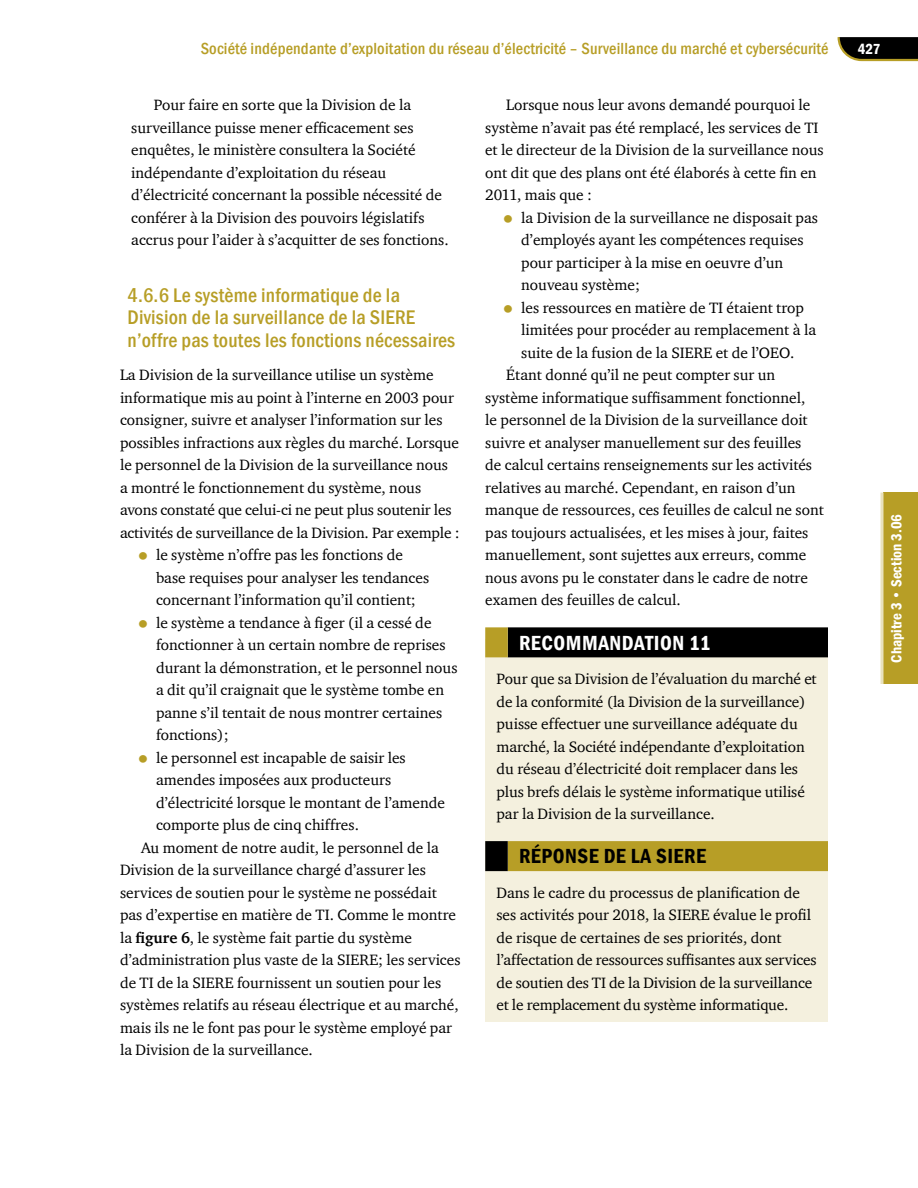
<style>
.page{position:relative;width:918px;height:1188px;background:#fff}
.page>*{position:absolute;margin:0;border:0;box-sizing:border-box;transform-origin:0 0}
.t1{font:600 condensed 21px "Franklin Gothic";letter-spacing:.025em;color:#fff}
.t2{font:600 condensed 21px "Franklin Gothic";letter-spacing:.025em;color:#000}
.t3{font:500 condensed 20.25px/22.5px "Franklin Gothic";letter-spacing:.01em;color:#b79e26}
.t4{font:500 condensed 16.5px "Franklin Gothic";letter-spacing:.01em;color:#b79e26}
.t5{font:15.3px/22.5px "Charter ITC";color:#000}
.t6{font:600 condensed 15px "Franklin Gothic";color:#fff}
.s1{font-size:27px;color:#b79e26}
.s2{font-weight:700}
</style>
<div class="page">
<svg style="left:837px;top:37px;width:81px;height:25px;background:#2e2b1f"></svg>
<div style="left:884px;top:493px;width:34px;height:191px;background:#b79e26"></div>
<svg style="left:880px;top:493px;width:4px;height:191px"></svg>
<div style="left:485px;top:639px;width:343px;height:383px;background:#f4f0de"></div>
<div style="left:508px;top:627px;width:320px;height:30px;background:#000"></div>
<div style="left:485px;top:627px;width:23px;height:30px;background:#b79e26"></div>
<div style="left:508px;top:841px;width:320px;height:30px;background:#b79e26"></div>
<div style="left:485px;top:841px;width:23px;height:30px;background:#000"></div>
<p class="t4" style="left:201px;top:38px;width:629px">Société indépendante d’exploitation du réseau d’électricité – Surveillance du marché et cybersécurité</p>
<p class="t6" style="left:858px;top:39px;width:24px">427</p>
<p class="t5" style="left:131px;top:93px;width:319px;text-indent:22px">Pour faire en sorte que la Division de la surveillance puisse mener efficacement ses enquêtes, le ministère consultera la Société indépendante d’exploitation du réseau d’électricité concernant la possible nécessité de conférer à la Division des pouvoirs législatifs accrus pour l’aider à s’acquitter de ses fonctions.</p>
<h2 class="t3" style="left:128px;top:283px;width:329px">4.6.6 Le système informatique de la<br>Division de la surveillance de la SIERE n’offre pas toutes les fonctions nécessaires</h2>
<p class="t5" style="left:120px;top:363px;width:341px">La Division de la surveillance utilise un système informatique mis au point à l’interne en 2003 pour consigner, suivre et analyser l’information sur les possibles infractions aux règles du marché. Lorsque le personnel de la Division de la surveillance nous a montré le fonctionnement du système, nous avons constaté que celui-ci ne peut plus soutenir les activités de surveillance de la Division. Par exemple :</p>
<p class="t5" style="left:156px;top:543px;width:275px;text-indent:-21px"><span class="s1">•</span> le système n’offre pas les fonctions de base requises pour analyser les tendances concernant l’information qu’il contient;</p>
<p class="t5" style="left:156px;top:611px;width:303px;text-indent:-21px"><span class="s1">•</span> le système a tendance à figer (il a cessé de fonctionner à un certain nombre de reprises durant la démonstration, et le personnel nous a dit qu’il craignait que le système tombe en panne s’il tentait de nous montrer certaines fonctions);</p>
<p class="t5" style="left:135px;top:746px;width:272px"><span class="s1">•</span> le personnel est incapable de saisir les</p>
<p class="t5" style="left:156px;top:768px;width:237px">amendes imposées aux producteurs</p>
<p class="t5" style="left:156px;top:791px;width:291px">d’électricité lorsque le montant de l’amende</p>
<p class="t5" style="left:156px;top:813px;width:204px">comporte plus de cinq chiffres.</p>
<p class="t5" style="left:141px;top:836px;width:299px">Au moment de notre audit, le personnel de la</p>
<p class="t5" style="left:120px;top:858px;width:307px">Division de la surveillance chargé d’assurer les</p>
<p class="t5" style="left:120px;top:881px;width:318px">services de soutien pour le système ne possédait</p>
<p class="t5" style="left:120px;top:903px;width:338px">pas d’expertise en matière de TI. Comme le montre</p>
<p class="t5" style="left:120px;top:926px;width:293px">la <span class="s2">figure 6</span>, le système fait partie du système</p>
<p class="t5" style="left:120px;top:948px;width:342px">d’administration plus vaste de la SIERE; les services</p>
<p class="t5" style="left:120px;top:971px;width:323px">de TI de la SIERE fournissent un soutien pour les</p>
<p class="t5" style="left:120px;top:993px;width:340px">systèmes relatifs au réseau électrique et au marché,</p>
<p class="t5" style="left:120px;top:1016px;width:334px">mais ils ne le font pas pour le système employé par</p>
<p class="t5" style="left:120px;top:1038px;width:194px">la Division de la surveillance.</p>
<p class="t5" style="left:485px;top:93px;width:340px;text-indent:21px">Lorsque nous leur avons demandé pourquoi le système n’avait pas été remplacé, les services de TI et le directeur de la Division de la surveillance nous ont dit que des plans ont été élaborés à cette fin en 2011, mais que :</p>
<p class="t5" style="left:521px;top:206px;width:298px;text-indent:-21px"><span class="s1">•</span> la Division de la surveillance ne disposait pas d’employés ayant les compétences requises pour participer à la mise en oeuvre d’un nouveau système;</p>
<p class="t5" style="left:500px;top:296px;width:305px"><span class="s1">•</span> les ressources en matière de TI étaient trop</p>
<p class="t5" style="left:521px;top:318px;width:296px">limitées pour procéder au remplacement à la</p>
<p class="t5" style="left:521px;top:341px;width:275px">suite de la fusion de la SIERE et de l’OEO.</p>
<p class="t5" style="left:506px;top:363px;width:271px">Étant donné qu’il ne peut compter sur un</p>
<p class="t5" style="left:485px;top:386px;width:322px">système informatique suffisamment fonctionnel,</p>
<p class="t5" style="left:485px;top:408px;width:324px">le personnel de la Division de la surveillance doit</p>
<p class="t5" style="left:485px;top:431px;width:318px">suivre et analyser manuellement sur des feuilles</p>
<p class="t5" style="left:485px;top:453px;width:328px">de calcul certains renseignements sur les activités</p>
<p class="t5" style="left:485px;top:476px;width:312px">relatives au marché. Cependant, en raison d’un</p>
<p class="t5" style="left:485px;top:498px;width:340px">manque de ressources, ces feuilles de calcul ne sont</p>
<p class="t5" style="left:485px;top:521px;width:325px">pas toujours actualisées, et les mises à jour, faites</p>
<p class="t5" style="left:485px;top:543px;width:323px">manuellement, sont sujettes aux erreurs, comme</p>
<p class="t5" style="left:485px;top:566px;width:324px">nous avons pu le constater dans le cadre de notre</p>
<p class="t5" style="left:485px;top:588px;width:197px">examen des feuilles de calcul.</p>
<h1 class="t1" style="left:519px;top:628px;width:193px">RECOMMANDATION 11</h1>
<p class="t5" style="left:496px;top:667px;width:322px">Pour que sa Division de l’évaluation du marché et de la conformité (la Division de la surveillance) puisse effectuer une surveillance adéquate du marché, la Société indépendante d’exploitation du réseau d’électricité doit remplacer dans les plus brefs délais le système informatique utilisé par la Division de la surveillance.</p>
<h1 class="t2" style="left:519px;top:842px;width:189px">RÉPONSE DE LA SIERE</h1>
<p class="t5" style="left:496px;top:881px;width:322px">Dans le cadre du processus de planification de ses activités pour 2018, la SIERE évalue le profil de risque de certaines de ses priorités, dont l’affectation de ressources suffisantes aux services de soutien des TI de la Division de la surveillance et le remplacement du système informatique.</p>
<p class="t6" style="left:886px;top:663px;width:150px;rotate:-90deg">Chapitre 3 • Section 3.06</p>
</div>
